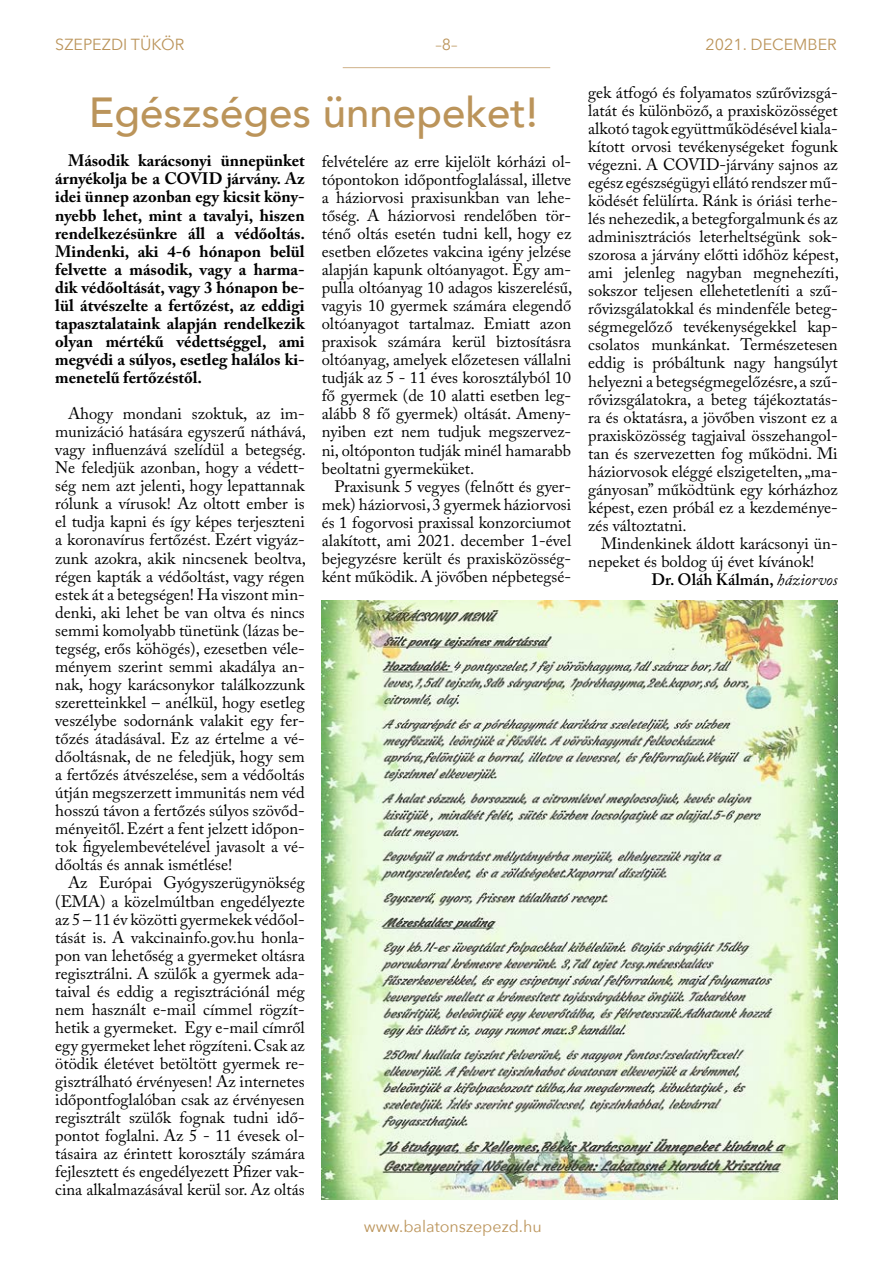
<style>
.page{position:relative;width:893px;height:1263px;background:#fff}
.page>*{position:absolute;margin:0;border:0;box-sizing:border-box;transform-origin:0 0}
.t1{font:500 42px "Avenir";color:#bb945a}
.t2{font:16.5px/18px "Adobe Caslon Pro";color:#000;text-align:justify}
.t3{font:700 16.5px/18px "Adobe Caslon Pro";color:#000;text-align:justify}
.t4{font:600 16.5px "Adobe Caslon Pro";color:#000}
.t5{font:16.05px "Avenir Next";color:#bb945a}
.s1{font-weight:400;font-style:italic}
</style>
<div class="page">
<hr style="left:343px;top:67px;width:207px;height:1px;background:#cfb188">
<img style="left:322px;top:601px;width:516px;height:598px">
<p class="t5" style="left:55px;top:31px;width:131px">SZEPEZDI TÜKÖR</p>
<p class="t5" style="left:435px;top:31px;width:24px">–8–</p>
<p class="t5" style="left:706px;top:31px;width:133px">2021. DECEMBER</p>
<h1 class="t1" style="left:89px;top:76px;width:450px">Egészséges ünnepeket!</h1>
<p class="t3" style="left:55px;top:152px;width:251px;text-indent:13px">Második karácsonyi ünnepünket árnyékolja be a COVID járvány. Az idei ünnep azonban egy kicsit kön - nyebb lehet, mint a tavalyi, hiszen rendelkezésünkre áll a védőoltás.<br>Mindenki, aki 4-6 hónapon belül felvette a második, vagy a harma&shy;dik védőoltását, vagy 3 hónapon be&shy;lül átvészelte a fertőzést, az eddigi tapasztalataink alapján rendelkezik olyan mértékű védettséggel, ami megvédi a súlyos, esetleg halálos ki&shy;menetelű fertőzéstől.</p>
<p class="t2" style="left:55px;top:404px;width:252px;text-indent:13px">Ahogy mondani szoktuk, az im&shy;munizáció hatására egyszerű náthává, vagy influenzává szelídül a betegség.<br>Ne feledjük azonban, hogy a védett&shy;ség nem azt jelenti, hogy lepattannak rólunk a vírusok! Az oltott ember is el tudja kapni és így képes terjeszteni a koronavírus fertőzést. Ezért vigyáz&shy;zunk azokra, akik nincsenek beoltva, régen kapták a védőoltást, vagy régen estek át a betegségen! Ha viszont min&shy;denki, aki lehet be van oltva és nincs semmi komolyabb tünetünk (lázas be&shy;tegség, erős köhögés), ezesetben véle&shy;ményem szerint semmi akadálya an&shy;nak, hogy karácsonykor találkozzunk szeretteinkkel – anélkül, hogy esetleg veszélybe sodornánk valakit egy fer&shy;tőzés átadásával. Ez az értelme a vé&shy;dőoltásnak, de ne feledjük, hogy sem a fertőzés átvészelése, sem a védőoltás útján megszerzett immunitás nem véd hosszú távon a fertőzés súlyos szövőd&shy;ményeitől. Ezért a fent jelzett időpon&shy;tok figyelembevételével javasolt a vé&shy;dőoltás és annak ismétlése!</p>
<p class="t2" style="left:55px;top:874px;width:251px;text-indent:13px">Az Európai Gyógyszerügynökség (EMA) a közelmúltban engedélyezte az 5 – 11 év közötti gyermekek védőol&shy;tását is. A vakcinainfo.gov.hu honla&shy;pon van lehetőség a gyermeket oltásra regisztrálni. A szülők a gyermek ada&shy;taival és eddig a regisztrációnál még nem használt e-mail címmel rögzít&shy;hetik a gyermeket. Egy e-mail címről egy gyermeket lehet rögzíteni. Csak az ötödik életévet betöltött gyermek re&shy;gisztrálható érvényesen! Az internetes időpontfoglalóban csak az érvényesen regisztrált szülők fognak tudni idő&shy;pontot foglalni. Az 5 - 11 évesek ol&shy;tásaira az érintett korosztály számára fejlesztett és engedélyezett Pfizer vak&shy;cina alkalmazásával kerül sor. Az oltás</p>
<p class="t2" style="left:322px;top:152px;width:252px">felvételére az erre kijelölt kórházi ol&shy;tópontokon időpontfoglalással, illetve a háziorvosi praxisunkban van lehe&shy;tőség. A háziorvosi rendelőben tör&shy;ténő oltás esetén tudni kell, hogy ez esetben előzetes vakcina igény jelzése alapján kapunk oltóanyagot. Egy am&shy;pulla oltóanyag 10 adagos kiszerelésű, vagyis 10 gyermek számára elegendő oltóanyagot tartalmaz. Emiatt azon praxisok számára kerül biztosításra oltóanyag, amelyek előzetesen vállalni tudják az 5 - 11 éves korosztályból 10 fő gyermek (de 10 alatti esetben leg&shy;alább 8 fő gyermek) oltását. Amen - nyiben ezt nem tudjuk megszervez&shy;ni, oltóponton tudják minél hamarabb beoltatni gyermeküket.</p>
<p class="t2" style="left:322px;top:477px;width:251px;text-indent:13px">Praxisunk 5 vegyes (felnőtt és gyer&shy;mek) háziorvosi, 3 gyermek háziorvosi és 1 fogorvosi praxissal konzorciumot alakított, ami 2021. december 1-ével bejegyzésre került és praxisközösség&shy;ként működik. A jövőben népbetegsé-</p>
<p class="t5" style="left:364px;top:1213px;width:179px">www.balatonszepezd.hu</p>
<p class="t2" style="left:588px;top:83px;width:252px">gek átfogó és folyamatos szűrővizsgá&shy;latát és különböző, a praxisközösséget alkotó tagok együttműködésével kiala&shy;kított orvosi tevékenységeket fogunk végezni. A COVID-járvány sajnos az egész egészségügyi ellátó rendszer mű&shy;ködését felülírta. Ránk is óriási terhe&shy;lés nehezedik, a betegforgalmunk és az adminisztrációs leterheltségünk sok&shy;szorosa a járvány előtti időhöz képest, ami jelenleg nagyban megnehezíti, sokszor teljesen ellehetetleníti a szű&shy;rővizsgálatokkal és mindenféle beteg&shy;ségmegelőző tevékenységekkel kap&shy;csolatos munkánkat. Természetesen eddig is próbáltunk nagy hangsúlyt helyezni a betegségmegelőzésre, a szű&shy;rővizsgálatokra, a beteg tájékoztatás&shy;ra és oktatásra, a jövőben viszont ez a praxisközösség tagjaival összehangol&shy;tan és szervezetten fog működni. Mi háziorvosok eléggé elszigetelten, „ma&shy;gányosan” működtünk egy kórházhoz képest, ezen próbál ez a kezdeménye&shy;zés változtatni.</p>
<p class="t2" style="left:588px;top:534px;width:251px;text-indent:13px">Mindenkinek áldott karácsonyi ün&shy;nepeket és boldog új évet kívánok!</p>
<p class="t4" style="left:651px;top:570px;width:188px">Dr. Oláh Kálmán, <span class="s1">háziorvos</span></p>
</div>
